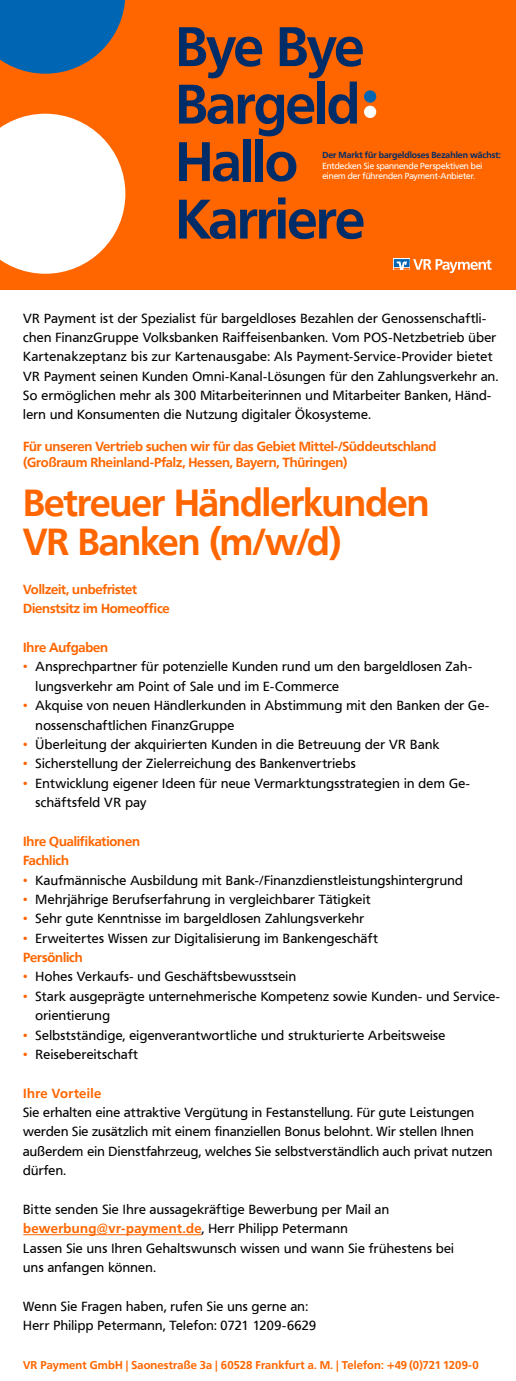
<style>
.page{position:relative;width:516px;height:1381px;background:#fff}
.page>*{position:absolute;margin:0;border:0;box-sizing:border-box;transform-origin:0 0}
.t1{font:700 55px/57.5px "Frutiger VR";letter-spacing:-.025em;color:#002d67}
.t2{font:700 37.5px/38.8px "Frutiger VR";letter-spacing:-.02em;color:#f60}
.t3{font:13.12px/19.4px "Frutiger VR";letter-spacing:.025em;color:#000}
.t4{font:700 13.12px/19.4px "Frutiger VR";letter-spacing:-.01em;color:#f60}
.t5{font:700 13.12px "Frutiger VR";letter-spacing:.025em;color:#f60}
.t6{font:700 11.25px "Frutiger VR";letter-spacing:.01em;color:#f60}
.t7{font:8.75px/10.5px "Frutiger VR";color:#fff}
.t8{font:700 8.75px "Frutiger VR";letter-spacing:.005em;color:#002d67}
.s1{color:#f60}
.s2{font-weight:700;color:#f60}
</style>
<div class="page">
<div style="left:0;top:0;width:516px;height:289px;background:#f60"></div>
<svg style="left:0;top:114px;width:125px;height:160px;background:#ffe8da"></svg>
<svg style="left:0;top:0;width:125px;height:74px"></svg>
<div style="left:364px;top:106px;width:12px;height:12px;background:#fff;border-radius:50%"></div>
<div style="left:364px;top:90px;width:12px;height:13px;background:#0066b3;border-radius:50%"></div>
<hr style="left:23px;top:1234px;width:179px;height:1px;background:#f60">
<svg style="left:393px;top:259px;width:98px;height:14px"></svg>
<h1 class="t1" style="left:175px;top:18px;width:191px">Bye Bye<br>Bargeld<br>Hallo<br>Karriere</h1>
<p class="t8" style="left:322px;top:150px;width:180px">Der Markt für bargeldloses Bezahlen wächst:</p>
<p class="t7" style="left:322px;top:160px;width:161px">Entdecken Sie spannende Perspektiven bei einem der führenden Payment-Anbieter.</p>
<p class="t3" style="left:23px;top:308px;width:476px">VR Payment ist der Spezialist für bargeldloses Bezahlen der Genossenschaftli&shy;chen FinanzGruppe Volksbanken Raiffeisenbanken. Vom POS-Netzbetrieb über Kartenakzeptanz bis zur Kartenausgabe: Als Payment-Service-Provider bietet VR Payment seinen Kunden Omni-Kanal-Lösungen für den Zahlungsverkehr an.<br>So ermöglichen mehr als 300 Mitarbeiterinnen und Mitarbeiter Banken, Händ&shy;lern und Konsumenten die Nutzung digitaler Ökosysteme.</p>
<p class="t4" style="left:23px;top:438px;width:415px;line-height:15.8px">Für unseren Vertrieb suchen wir für das Gebiet Mittel-/Süddeutschland (Großraum Rheinland-Pfalz, Hessen, Bayern, Thüringen)</p>
<h2 class="t2" style="left:23px;top:484px;width:408px">Betreuer Händlerkunden<br>VR Banken (m/w/d)</h2>
<p class="t4" style="left:23px;top:579px;width:148px">Vollzeit, unbefristet<br>Dienstsitz im Homeoffice</p>
<p class="t4" style="left:23px;top:638px;width:86px">Ihre Aufgaben</p>
<p class="t3" style="left:36px;top:657px;width:438px;text-indent:-12px"><span class="s1">•</span> Ansprechpartner für potenzielle Kunden rund um den bargeldlosen Zah&shy;lungsverkehr am Point of Sale und im E-Commerce</p>
<p class="t3" style="left:36px;top:696px;width:455px;text-indent:-12px"><span class="s1">•</span> Akquise von neuen Händlerkunden in Abstimmung mit den Banken der Ge&shy;nossenschaftlichen FinanzGruppe</p>
<p class="t3" style="left:23px;top:735px;width:417px"><span class="s1">•</span> Überleitung der akquirierten Kunden in die Betreuung der VR Bank</p>
<p class="t3" style="left:23px;top:754px;width:334px"><span class="s1">•</span> Sicherstellung der Zielerreichung des Bankenvertriebs</p>
<p class="t3" style="left:36px;top:773px;width:436px;text-indent:-12px"><span class="s1">•</span> Entwicklung eigener Ideen für neue Vermarktungsstrategien in dem Ge&shy;schäftsfeld VR pay</p>
<p class="t4" style="left:23px;top:831px;width:118px">Ihre Qualifikationen<br>Fachlich</p>
<p class="t3" style="left:23px;top:870px;width:441px"><span class="s1">•</span> Kaufmännische Ausbildung mit Bank-/Finanzdienstleistungshintergrund</p>
<p class="t3" style="left:23px;top:890px;width:349px"><span class="s1">•</span> Mehrjährige Berufserfahrung in vergleichbarer Tätigkeit</p>
<p class="t3" style="left:23px;top:909px;width:342px"><span class="s1">•</span> Sehr gute Kenntnisse im bargeldlosen Zahlungsverkehr</p>
<p class="t3" style="left:23px;top:928px;width:356px"><span class="s1">•</span> Erweitertes Wissen zur Digitalisierung im Bankengeschäft<br><span class="s2">Persönlich</span></p>
<p class="t3" style="left:23px;top:967px;width:274px"><span class="s1">•</span> Hohes Verkaufs- und Geschäftsbewusstsein</p>
<p class="t3" style="left:36px;top:986px;width:465px;text-indent:-12px"><span class="s1">•</span> Stark ausgeprägte unternehmerische Kompetenz sowie Kunden- und Service&shy;orientierung</p>
<p class="t3" style="left:23px;top:1025px;width:423px"><span class="s1">•</span> Selbstständige, eigenverantwortliche und strukturierte Arbeitsweise</p>
<p class="t3" style="left:23px;top:1045px;width:116px"><span class="s1">•</span> Reisebereitschaft</p>
<p class="t5" style="left:23px;top:1085px;width:79px">Ihre Vorteile</p>
<p class="t3" style="left:23px;top:1103px;width:470px">Sie erhalten eine attraktive Vergütung in Festanstellung. Für gute Leistungen werden Sie zusätzlich mit einem finanziellen Bonus belohnt. Wir stellen Ihnen außerdem ein Dienstfahrzeug, welches Sie selbstverständlich auch privat nutzen dürfen.</p>
<p class="t3" style="left:23px;top:1200px;width:432px">Bitte senden Sie Ihre aussagekräftige Bewerbung per Mail an <span class="s2">bewerbung@vr-payment.de</span>, Herr Philipp Petermann<br>Lassen Sie uns Ihren Gehaltswunsch wissen und wann Sie frühestens bei uns anfangen können.</p>
<p class="t3" style="left:23px;top:1296px;width:294px">Wenn Sie Fragen haben, rufen Sie uns gerne an:<br>Herr Philipp Petermann, Telefon: 0721 1209-6629</p>
<p class="t6" style="left:23px;top:1358px;width:457px">VR Payment GmbH | Saonestraße 3a | 60528 Frankfurt a. M. | Telefon: +49 (0)721 1209-0</p>
</div>
